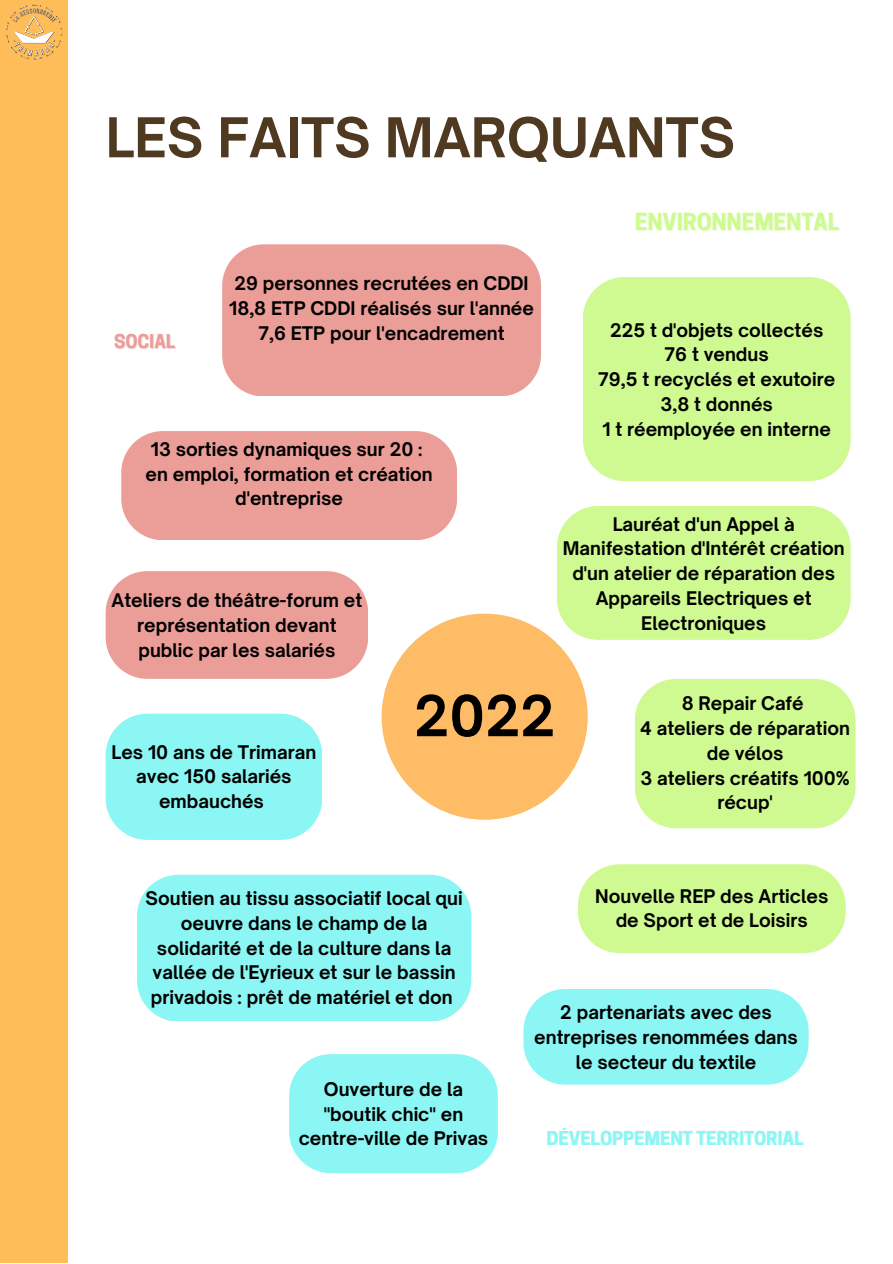
<style>
.page{position:relative;width:893px;height:1264px;background:#fff}
.page>*{position:absolute;margin:0;border:0;box-sizing:border-box;transform-origin:0 0}
.t1{font:700 54px "Open Sauce One";color:#000}
.t2{font:700 52.5px "Open Sauce One";color:#4f3920}
.t3{font:700 22.05px "Cooper Hewitt";color:#cffa91}
.t4{font:700 18px/24.8px "Open Sauce One";color:#000;text-align:center}
.t5{font:700 18px "Cooper Hewitt";color:#8bf6f3}
.t6{font:700 18px "Cooper Hewitt";color:#eb9d98}
</style>
<div class="page">
<div style="left:0;top:0;width:67px;height:1262px;background:#ffbd59"></div>
<img style="left:6px;top:1px;width:62px;height:62px">
<div style="left:381px;top:613px;width:206px;height:206px;background:#ffbc66;border-radius:50%"></div>
<div style="left:583px;top:277px;width:267px;height:204px;background:#cffa91"></div>
<svg style="left:289px;top:1054px;width:208px;height:119px"></svg>
<div style="left:523px;top:989px;width:285px;height:95px;background:#8bf6f3"></div>
<div style="left:557px;top:506px;width:293px;height:134px;background:#cffa91"></div>
<div style="left:106px;top:713px;width:216px;height:126px;background:#8bf6f3"></div>
<svg style="left:578px;top:864px;width:267px;height:89px"></svg>
<div style="left:635px;top:679px;width:220px;height:149px;background:#cffa91"></div>
<div style="left:137px;top:874px;width:334px;height:147px;background:#8bf6f3"></div>
<div style="left:121px;top:431px;width:336px;height:109px;background:#eb9d98"></div>
<div style="left:222px;top:244px;width:319px;height:152px;background:#eb9d98"></div>
<div style="left:106px;top:571px;width:262px;height:108px;background:#eb9d98"></div>
<p class="t2" style="left:106px;top:105px;width:631px">LES FAITS MARQUANTS</p>
<p class="t3" style="left:634px;top:214px;width:206px">ENVIRONNEMENTAL</p>
<p class="t6" style="left:114px;top:334px;width:63px">SOCIAL</p>
<p class="t4" style="left:234px;top:271px;width:295px">29 personnes recrutées en CDDI</p>
<p class="t4" style="left:229px;top:296px;width:306px">18,8 ETP CDDI réalisés sur l'année</p>
<p class="t4" style="left:258px;top:321px;width:248px">7,6 ETP pour l'encadrement</p>
<p class="t4" style="left:151px;top:436px;width:273px">13 sorties dynamiques sur 20 :</p>
<p class="t4" style="left:146px;top:461px;width:288px">en emploi, formation et création d'entreprise</p>
<p class="t4" style="left:112px;top:588px;width:252px">Ateliers de théâtre-forum et représentation devant public par les salariés</p>
<p class="t4" style="left:610px;top:317px;width:215px">225 t d'objets collectés</p>
<p class="t4" style="left:664px;top:342px;width:106px">76 t vendus</p>
<p class="t4" style="left:598px;top:367px;width:238px">79,5 t recyclés et exutoire</p>
<p class="t4" style="left:660px;top:391px;width:114px">3,8 t donnés</p>
<p class="t4" style="left:602px;top:416px;width:230px">1 t réemployée en interne</p>
<p class="t4" style="left:562px;top:511px;width:283px">Lauréat d'un Appel à<br>Manifestation d'Intérêt création d'un atelier de réparation des<br>Appareils Electriques et<br>Electroniques</p>
<p class="t4" style="left:112px;top:739px;width:206px">Les 10 ans de Trimaran</p>
<p class="t4" style="left:136px;top:764px;width:157px">avec 150 salariés embauchés</p>
<p class="t1" style="left:414px;top:682px;width:142px">2022</p>
<p class="t4" style="left:681px;top:691px;width:123px">8 Repair Café</p>
<p class="t4" style="left:640px;top:715px;width:211px">4 ateliers de réparation de vélos</p>
<p class="t4" style="left:640px;top:765px;width:211px">3 ateliers créatifs 100% récup'</p>
<p class="t4" style="left:145px;top:885px;width:318px">Soutien au tissu associatif local qui oeuvre dans le champ de la solidarité et de la culture dans la vallée de l'Eyrieux et sur le bassin privadois : prêt de matériel et don</p>
<p class="t4" style="left:298px;top:1076px;width:191px">Ouverture de la "boutik chic" en centre-ville de Privas</p>
<p class="t4" style="left:595px;top:883px;width:235px">Nouvelle REP des Articles de Sport et de Loisirs</p>
<p class="t4" style="left:534px;top:1000px;width:265px">2 partenariats avec des entreprises renommées dans le secteur du textile</p>
<p class="t5" style="left:546px;top:1131px;width:258px">DÉVELOPPEMENT TERRITORIAL</p>
</div>
